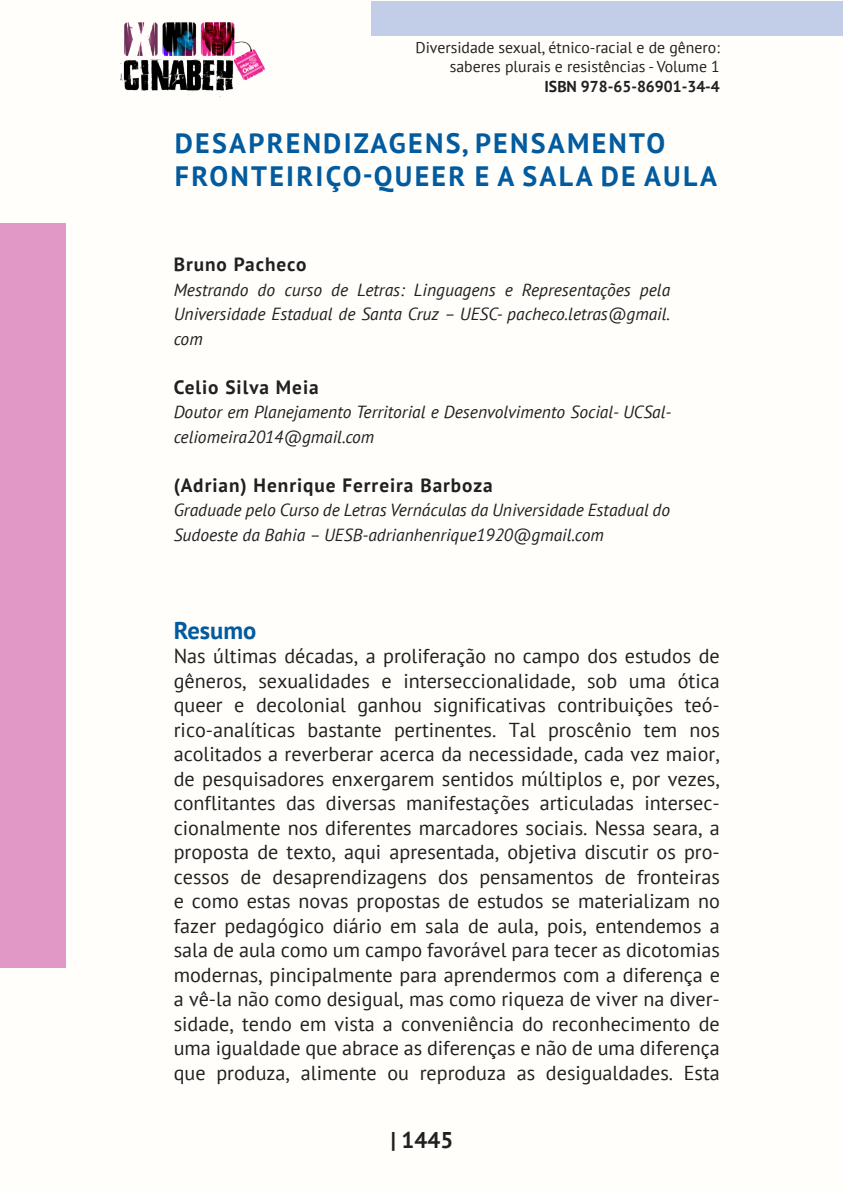
<style>
.page{position:relative;width:844px;height:1191px;background:#fff}
.page>*{position:absolute;margin:0;border:0;box-sizing:border-box;transform-origin:0 0}
._0_TÍTULO{font:700 28px/33.6px "PT Sans";letter-spacing:.08em;color:#015b9e}
._3_RESUMO{font:700 24.5px "PT Sans";color:#015b9e}
.t1{font:700 22.75px "PT Sans";color:#231f20}
._4_CORPO_RESUMO{font:20.12px/24.5px "PT Sans";color:#231f20;text-align:justify}
._1_AUTOR{font:700 19.25px "PT Sans";letter-spacing:.05em;color:#231f20}
._2_TITULAÇÃO{font:italic 17.5px/24.5px "PT Sans";color:#231f20}
.t2{font:15.75px/18.9px "PT Sans";color:#231f20;text-align:right}
.t3{font:700 15.75px "PT Sans";color:#231f20}
</style>
<div class="page">
<div style="left:0;top:0;width:843px;height:1191px;background:#fffefa"></div>
<div style="left:371px;top:1px;width:471px;height:35px;background:#c2cde7"></div>
<div style="left:0;top:223px;width:65px;height:744px;background:#e198c7"></div>
<img style="left:120px;top:22px;width:144px;height:75px">
<p class="t2" style="left:415px;top:38px;width:306px">Diversidade sexual, étnico-racial e de gênero: saberes plurais e resistências - Volume 1</p>
<p class="t3" style="left:544px;top:76px;width:177px">ISBN 978-65-86901-34-4</p>
<p class="_0_TÍTULO" style="left:175px;top:125px;width:543px">DESAPRENDIZAGENS, PENSAMENTO<br>FRONTEIRIÇO-QUEER E A SALA DE AULA</p>
<p class="_1_AUTOR" style="left:174px;top:252px;width:134px">Bruno Pacheco</p>
<p class="_2_TITULAÇÃO" style="left:174px;top:277px;width:498px;text-align:justify">Mestrando do curso de Letras: Linguagens e Representações pela Universidade Estadual de Santa Cruz – UESC- pacheco.letras@gmail. com</p>
<p class="_1_AUTOR" style="left:174px;top:374px;width:146px">Celio Silva Meia</p>
<p class="_2_TITULAÇÃO" style="left:174px;top:399px;width:499px">Doutor em Planejamento Territorial e Desenvolvimento Social- UCSal&shy;celiomeira2014@gmail.com</p>
<p class="_1_AUTOR" style="left:174px;top:472px;width:320px">(Adrian) Henrique Ferreira Barboza</p>
<p class="_2_TITULAÇÃO" style="left:174px;top:497px;width:498px">Graduade pelo Curso de Letras Vernáculas da Universidade Estadual do<br>Sudoeste da Bahia – UESB-adrianhenrique1920@gmail.com</p>
<p class="_3_RESUMO" style="left:174px;top:614px;width:84px">Resumo</p>
<p class="_4_CORPO_RESUMO" style="left:174px;top:643px;width:547px">Nas últimas décadas, a proliferação no campo dos estudos de gêneros, sexualidades e interseccionalidade, sob uma ótica queer e decolonial ganhou significativas contribuições teó&shy;rico-analíticas bastante pertinentes. Tal proscênio tem nos acolitados a reverberar acerca da necessidade, cada vez maior, de pesquisadores enxergarem sentidos múltiplos e, por vezes, conflitantes das diversas manifestações articuladas intersec&shy;cionalmente nos diferentes marcadores sociais. Nessa seara, a proposta de texto, aqui apresentada, objetiva discutir os pro&shy;cessos de desaprendizagens dos pensamentos de fronteiras e como estas novas propostas de estudos se materializam no fazer pedagógico diário em sala de aula, pois, entendemos a sala de aula como um campo favorável para tecer as dicotomias modernas, pincipalmente para aprendermos com a diferença e a vê-la não como desigual, mas como riqueza de viver na diver&shy;sidade, tendo em vista a conveniência do reconhecimento de uma igualdade que abrace as diferenças e não de uma diferença que produza, alimente ou reproduza as desigualdades. Esta</p>
<p class="t1" style="left:390px;top:1125px;width:64px">| 1445</p>
</div>
